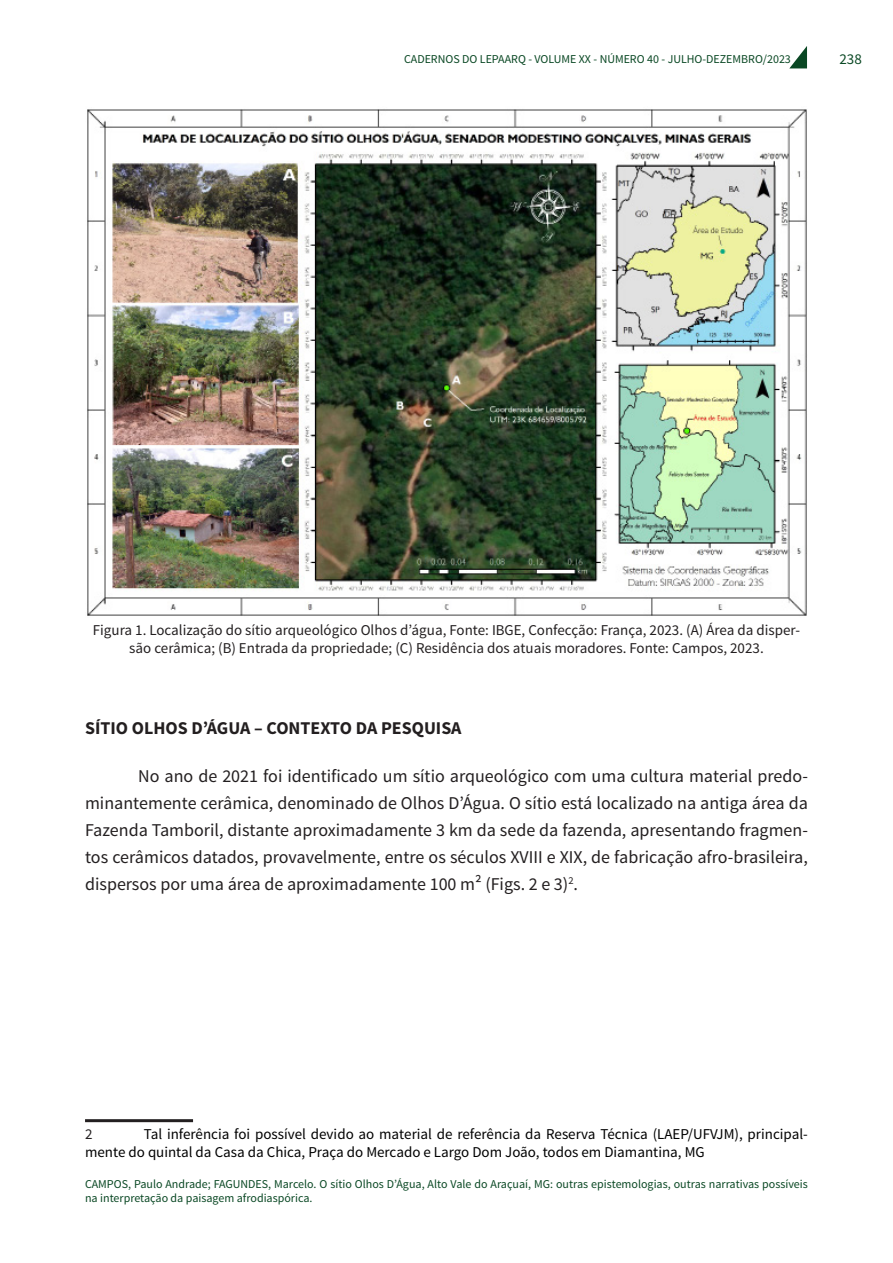
<style>
.page{position:relative;width:893px;height:1263px;background:#fff}
.page>*{position:absolute;margin:0;border:0;box-sizing:border-box;transform-origin:0 0}
.t1{font:18px/27px "Source Sans Pro";color:#231f20;text-align:justify}
.t2{font:700 18px "Source Sans Pro";color:#231f20}
.t3{font:15px/18px "Source Sans Pro";color:#231f20;text-align:center}
.t4{font:15px/18px "Source Sans Pro";color:#000}
.t5{font:15px "Source Sans Pro";color:#0a4824}
.t6{font:12px/14.4px "Source Sans Pro";color:#0a4824}
</style>
<div class="page">
<svg style="left:789px;top:46px;width:18px;height:22px"></svg>
<img style="left:87px;top:109px;width:720px;height:507px">
<hr style="left:85px;top:1119px;width:108px;height:3px;background:#231f20">
<p class="t6" style="left:404px;top:52px;width:388px">CADERNOS DO LEPAARQ - VOLUME XX - NÚMERO 40 - JULHO-DEZEMBRO/2023</p>
<p class="t5" style="left:839px;top:50px;width:24px">238</p>
<p class="t3" style="left:93px;top:622px;width:709px">Figura 1. Localização do sítio arqueológico Olhos d’água, Fonte: IBGE, Confecção: França, 2023. (A) Área da disper&shy;são cerâmica; (B) Entrada da propriedade; (C) Residência dos atuais moradores. Fonte: Campos, 2023.</p>
<p class="t2" style="left:85px;top:717px;width:378px">SÍTIO OLHOS D’ÁGUA – CONTEXTO DA PESQUISA</p>
<p class="t1" style="left:85px;top:763px;width:724px;text-indent:53px">No ano de 2021 foi identificado um sítio arqueológico com uma cultura material predo&shy;minantemente cerâmica, denominado de Olhos D’Água. O sítio está localizado na antiga área da Fazenda Tamboril, distante aproximadamente 3 km da sede da fazenda, apresentando fragmen&shy;tos cerâmicos datados, provavelmente, entre os séculos XVIII e XIX, de fabricação afro-brasileira, dispersos por uma área de aproximadamente 100 m² (Figs. 2 e 3)<sup>2</sup>.</p>
<p class="t4" style="left:85px;top:1125px;width:724px;text-indent:59px">Tal inferência foi possível devido ao material de referência da Reserva Técnica (LAEP/UFVJM), principal&shy;mente do quintal da Casa da Chica, Praça do Mercado e Largo Dom João, todos em Diamantina, MG</p>
<p class="t3" style="left:85px;top:1125px;width:9px">2</p>
<p class="t6" style="left:85px;top:1177px;width:724px">CAMPOS, Paulo Andrade; FAGUNDES, Marcelo. O sítio Olhos D’Água, Alto Vale do Araçuaí, MG: outras epistemologias, outras narrativas possíveis na interpretação da paisagem afrodiaspórica.</p>
</div>
